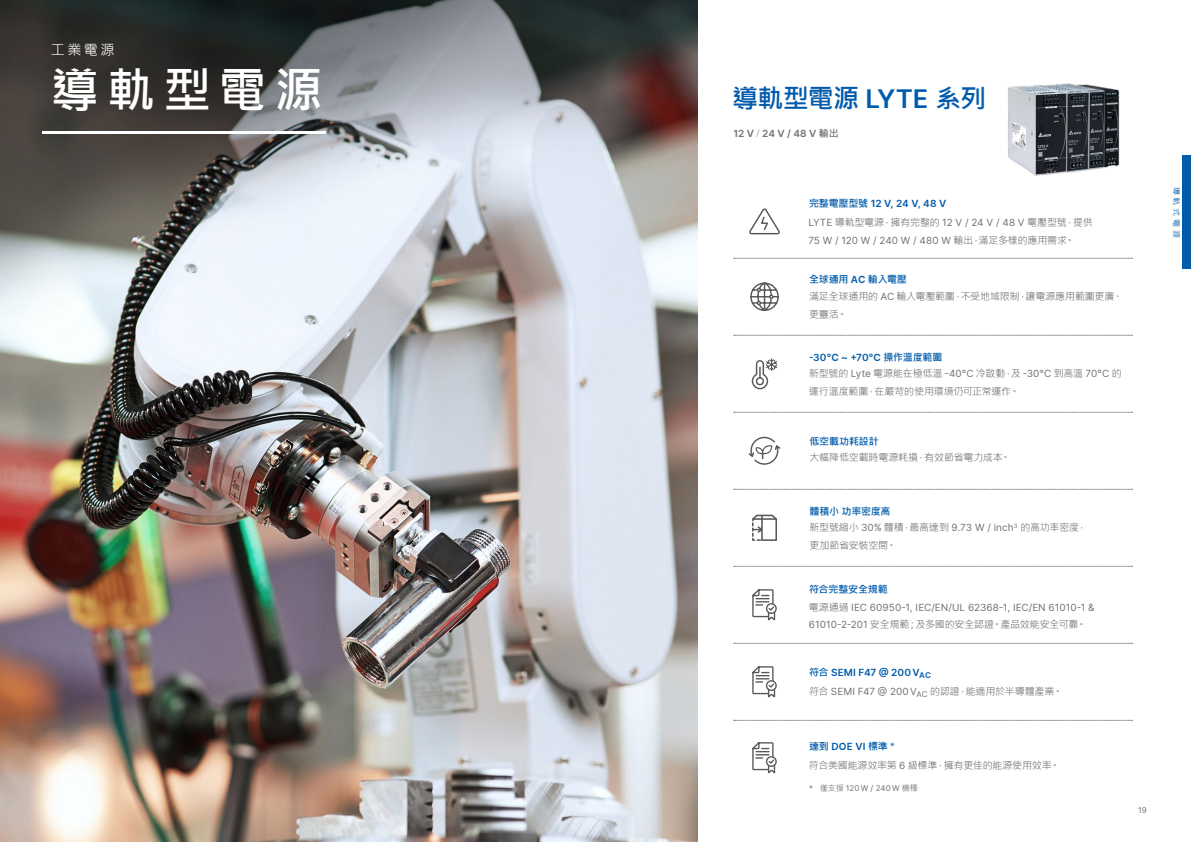
<style>
.page{position:relative;width:1191px;height:842px;background:#fff}
.page>*{position:absolute;margin:0;border:0;box-sizing:border-box;transform-origin:0 0}
.t1{font:700 48px "Microsoft Jheng Hei";letter-spacing:.165em;color:#fff}
.t2{font:700 26px "Microsoft Jheng Hei";letter-spacing:-.03em;color:#005bac}
.t3{font:14px "Microsoft Jheng Hei";color:#fff}
.t4{font:10px/18px "Microsoft Jheng Hei";letter-spacing:-.02em;color:#727171}
.t5{font:10px "Delta Sans";color:#727171}
.t6{font:600 10px "Delta Sans";letter-spacing:.005em;color:#005bac}
.t7{font:700 10px "Microsoft Jheng Hei";letter-spacing:-.015em;color:#005bac}
.t8{font:600 10px "Delta Sans";color:#727171}
.t9{font:8px "Delta Sans";color:#727171}
.t10{font:8px "Microsoft Jheng Hei";color:#005bac}
.s1{font-family:"Delta Sans";font-weight:600}
.s2{font-family:"Adobe Ming Std";font-weight:300}
.s3{font-family:"Microsoft Jheng Hei";font-weight:700}
.s4{font-family:"Delta Sans"}
.s5{font-family:"Microsoft Jheng Hei"}
</style>
<div class="page">
<img style="left:0;top:0;width:697px;height:842px">
<hr style="left:42px;top:131px;width:284px;height:3px;background:#fff">
<svg style="left:734px;top:258px;width:398px;height:1px"></svg>
<svg style="left:734px;top:335px;width:398px;height:1px"></svg>
<svg style="left:734px;top:412px;width:398px;height:1px"></svg>
<svg style="left:734px;top:489px;width:398px;height:1px"></svg>
<svg style="left:734px;top:566px;width:398px;height:1px"></svg>
<svg style="left:734px;top:720px;width:398px;height:1px"></svg>
<div style="left:766px;top:756px;width:11px;height:11px;border:1px solid #5a5757;border-radius:50%"></div>
<svg style="left:752px;top:742px;width:24px;height:32px"></svg>
<div style="left:766px;top:603px;width:11px;height:11px;border:1px solid #5a5757;border-radius:50%"></div>
<svg style="left:752px;top:589px;width:24px;height:32px"></svg>
<div style="left:766px;top:680px;width:11px;height:11px;border:1px solid #5a5757;border-radius:50%"></div>
<svg style="left:752px;top:666px;width:24px;height:32px"></svg>
<svg style="left:749px;top:208px;width:31px;height:27px"></svg>
<svg style="left:750px;top:282px;width:29px;height:29px"></svg>
<svg style="left:734px;top:643px;width:398px;height:1px"></svg>
<svg style="left:748px;top:436px;width:33px;height:29px"></svg>
<svg style="left:751px;top:358px;width:27px;height:32px"></svg>
<svg style="left:752px;top:515px;width:25px;height:26px"></svg>
<div style="left:1182px;top:156px;width:9px;height:113px;background:#005bac"></div>
<img style="left:1008px;top:83px;width:112px;height:93px">
<h3 class="t3" style="left:51px;top:41px;width:65px">工業電源</h3>
<h1 class="t1" style="left:51px;top:60px;width:273px">導軌型電源</h1>
<h2 class="t2" style="left:732px;top:82px;width:256px">導軌型電源 <span class="s1">LYTE</span> 系列</h2>
<p class="t8" style="left:733px;top:126px;width:107px">12 V <span class="s2">/</span> 24 V / 48 V <span class="s3">輸出</span></p>
<p class="t6" style="left:809px;top:196px;width:139px"><span class="s3">完整電壓型號</span> 12 V, 24 V, 48 V</p>
<p class="t4" style="left:808px;top:213px;width:286px"><span class="s4">LYTE</span> 導軌型電源，擁有完整的 <span class="s4">12 V / 24 V / 48 V</span> 電壓型號，提供</p>
<p class="t5" style="left:808px;top:233px;width:268px">75 W / 120 W / 240 W / 480 W <span class="s5">輸出，滿足多樣的應用需求。</span></p>
<p class="t7" style="left:809px;top:273px;width:99px">全球通用 <span class="s1">AC</span> 輸入電壓</p>
<p class="t4" style="left:809px;top:288px;width:315px">滿足全球通用的 <span class="s4">AC</span> 輸入電壓範圍，不受地域限制，讓電源應用範圍更廣、更靈活。</p>
<p class="t6" style="left:809px;top:349px;width:135px">-30°C ~ +70°C <span class="s3">操作溫度範圍</span></p>
<p class="t4" style="left:809px;top:365px;width:314px">新型號的 <span class="s4">Lyte</span> 電源能在極低溫 <span class="s4">-40°C</span> 冷啟動，及 <span class="s4">-30°C</span> 到高溫 <span class="s4">70°C</span> 的運行溫度範圍，在嚴苛的使用環境仍可正常運作。</p>
<p class="t7" style="left:809px;top:435px;width:71px">低空載功耗設計</p>
<p class="t4" style="left:809px;top:449px;width:202px">大幅降低空載時電源耗損，有效節省電力成本。</p>
<p class="t7" style="left:809px;top:505px;width:83px">體積小 功率密度高</p>
<p class="t4" style="left:809px;top:518px;width:279px">新型號縮小 <span class="s4">30%</span> 體積，最高達到 <span class="s4">9.73 W / inch</span><sup>3</sup> 的高功率密度，更加節省安裝空間。</p>
<p class="t7" style="left:809px;top:583px;width:80px">符合完整安全規範</p>
<p class="t5" style="left:809px;top:600px;width:287px"><span class="s5">電源通過</span> IEC 60950-1, IEC/EN/UL 62368-1, IEC/EN 61010-1 &amp;</p>
<p class="t4" style="left:809px;top:616px;width:279px"><span class="s4">61010-2-201</span> 安全規範；及多國的安全認證。產品效能安全可靠。</p>
<p class="t6" style="left:809px;top:664px;width:123px"><span class="s3">符合</span> SEMI F47 @ 200 V<sub>AC</sub></p>
<p class="t4" style="left:809px;top:682px;width:255px">符合 <span class="s4">SEMI F47 @ 200 V</span><sub>AC</sub> 的認證，能適用於半導體產業。</p>
<p class="t7" style="left:809px;top:740px;width:87px">達到 <span class="s1">DOE VI</span> 標準 *</p>
<p class="t4" style="left:809px;top:756px;width:252px">符合美國能源效率第 <span class="s4">6</span> 級標準，擁有更佳的能源使用效率。</p>
<p class="t9" style="left:809px;top:782px;width:110px">* <span class="s5">僅支援</span> 120 W / 240 W <span class="s5">機種</span></p>
<p class="t9" style="left:1138px;top:804px;width:10px">19</p>
<p class="t10" style="left:1181px;top:187px;width:53px;rotate:90deg">導 軌 式 電 源</p>
</div>
